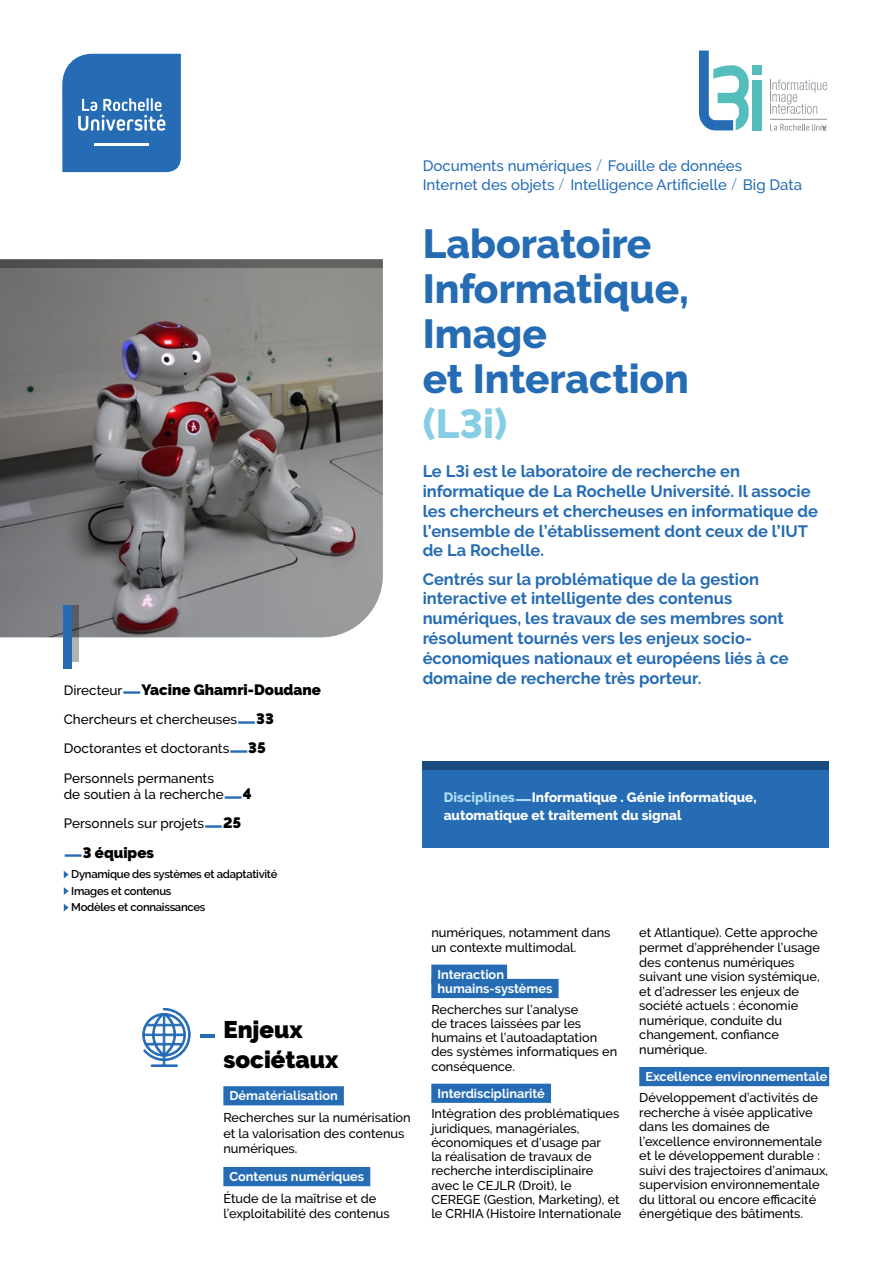
<style>
.page{position:relative;width:893px;height:1263px;background:#fff}
.page>*{position:absolute;margin:0;border:0;box-sizing:border-box;transform-origin:0 0}
.t1{font:800 40.5px/45px "Raleway";color:#256cb5}
.t2{font:800 40.5px "Raleway";color:#85cee4}
.t3{font:900 24px/30px "Raleway";color:#000}
.t4{font:700 16.5px/19.8px "Raleway";color:#256cb5}
.t5{font:500 15px/19.5px "Raleway";color:#256cb5}
.t6{font:900 15px "Raleway";color:#000}
.t7{font:500 13.5px/29.2px "Raleway";color:#000}
.t8{font:800 13.5px/18px "Raleway";color:#fff}
.t9{font:500 12.75px/14.5px "Raleway";color:#000}
.t10{font:700 12.75px/14.2px "Raleway";color:#fff}
.t11{font:600 11.25px/16.5px "Raleway";letter-spacing:-.025em;color:#000}
.s1{font-weight:200;font-style:italic;font-size:16.5px}
.s2{font-weight:500;font-size:13.5px}
.s3{font-weight:800;font-size:16.2px;color:#256cb5}
.s4{font-weight:900;font-size:15px}
.s5{color:#b0def1}
.s6{font-size:14.4px;color:#b0def1}
</style>
<div class="page">
<svg style="left:62px;top:54px;width:119px;height:118px"></svg>
<hr style="left:94px;top:143px;width:55px;height:3px;background:#fff">
<svg style="left:64px;top:871px;width:5px;height:7px"></svg>
<svg style="left:64px;top:887px;width:5px;height:8px"></svg>
<svg style="left:64px;top:904px;width:5px;height:7px"></svg>
<img style="left:0;top:268px;width:383px;height:369px">
<div style="left:223px;top:1086px;width:121px;height:19px;background:#256cb5"></div>
<div style="left:223px;top:1167px;width:147px;height:19px;background:#256cb5"></div>
<div style="left:431px;top:965px;width:76px;height:19px;background:#256cb5"></div>
<div style="left:431px;top:979px;width:128px;height:19px;background:#256cb5"></div>
<div style="left:431px;top:1084px;width:120px;height:19px;background:#256cb5"></div>
<div style="left:639px;top:1067px;width:190px;height:19px;background:#256cb5"></div>
<svg style="left:0;top:259px;width:383px;height:9px;fill:#5f5e5d"></svg>
<svg style="left:72px;top:605px;width:7px;height:57px"></svg>
<div style="left:64px;top:605px;width:8px;height:64px;background:#256cb5"></div>
<hr style="left:201px;top:1035px;width:14px;height:3px;background:#256cb5">
<svg style="left:142px;top:1008px;width:49px;height:59px"></svg>
<hr style="left:770px;top:119px;width:57px;height:1px;background:#8f949b">
<svg style="left:770px;top:80px;width:57px;height:34px"></svg>
<svg style="left:770px;top:124px;width:57px;height:7px"></svg>
<div style="left:752px;top:80px;width:10px;height:50px;background:#56bdbd"></div>
<div style="left:752px;top:65px;width:10px;height:10px;background:#56bdbd"></div>
<svg style="left:699px;top:51px;width:50px;height:79px"></svg>
<div style="left:422px;top:761px;width:407px;height:86px;background:#256cb5"></div>
<div style="left:423px;top:761px;width:406px;height:8px;background:#194b7f"></div>
<p class="t5" style="left:423px;top:156px;width:381px">Documents numériques <span class="s1">/</span>Fouille de données<br>Internet des objets <span class="s1">/</span>Intelligence Artificielle <span class="s1">/</span>Big Data</p>
<p class="t6" style="left:64px;top:681px;width:259px"><span class="s2">Directeur</span><span class="s3">—</span>Yacine Ghamri-Doudane</p>
<p class="t7" style="left:64px;top:705px;width:212px">Chercheurs et chercheuses<span class="s3">—</span><span class="s4">33<br></span>Doctorantes et doctorants<span class="s3">—</span><span class="s4">35<br></span>Personnels permanents</p>
<p class="t7" style="left:64px;top:780px;width:189px">de soutien à la recherche<span class="s3">—</span><span class="s4">4<br></span>Personnels sur projets<span class="s3">—</span><span class="s4">25</span></p>
<p class="t6" style="left:64px;top:844px;width:92px"><span class="s3">—</span>3 équipes</p>
<p class="t11" style="left:71px;top:866px;width:208px">Dynamique des systèmes et adaptativité<br>Images et contenus<br>Modèles et connaissances</p>
<h2 class="t3" style="left:223px;top:1014px;width:117px">Enjeux sociétaux</h2>
<p class="t10" style="left:229px;top:1089px;width:110px">Dématérialisation</p>
<p class="t9" style="left:223px;top:1110px;width:189px;line-height:15.5px">Recherches sur la numérisation et la valorisation des contenus numériques.</p>
<p class="t10" style="left:229px;top:1169px;width:136px">Contenus numériques</p>
<p class="t9" style="left:223px;top:1191px;width:168px;line-height:15.5px">Étude de la maîtrise et de l’exploitabilité des contenus</p>
<h1 class="t1" style="left:423px;top:221px;width:268px">Laboratoire<br>Informatique,<br>Image<br>et Interaction</h1>
<h1 class="t2" style="left:423px;top:400px;width:86px">(L3i)</h1>
<p class="t4" style="left:423px;top:461px;width:397px">Le L3i est le laboratoire de recherche en informatique de La Rochelle Université. Il associe les chercheurs et chercheuses en informatique de l’ensemble de l’établissement dont ceux de l’IUT de La Rochelle.</p>
<p class="t4" style="left:423px;top:569px;width:368px">Centrés sur la problématique de la gestion interactive et intelligente des contenus numériques, les travaux de ses membres sont résolument tournés vers les enjeux socio&shy;économiques nationaux et européens liés à ce domaine de recherche très porteur.</p>
<p class="t8" style="left:444px;top:788px;width:314px"><span class="s5">Disciplines</span><span class="s6">—</span>Informatique . Génie informatique, automatique et traitement du signal</p>
<p class="t9" style="left:431px;top:926px;width:181px">numériques, notamment dans un contexte multimodal.</p>
<p class="t10" style="left:437px;top:967px;width:117px">Interaction humains-systèmes</p>
<p class="t9" style="left:431px;top:1002px;width:187px">Recherches sur l’analyse<br>de traces laissées par les humains et l’autoadaptation des systèmes informatiques en conséquence.</p>
<p class="t10" style="left:437px;top:1086px;width:109px">Interdisciplinarité</p>
<p class="t9" style="left:431px;top:1107px;width:191px">Intègration des problématiques juridiques, managériales, économiques et d’usage par<br>la réalisation de travaux de recherche interdisciplinaire avec le CEJLR (Droit), le<br>CEREGE (Gestion, Marketing), et le CRHIA (Histoire Internationale</p>
<p class="t9" style="left:639px;top:926px;width:182px">et Atlantique). Cette approche permet d’appréhender l’usage des contenus numériques suivant une vision systémique, et d’adresser les enjeux de société actuels : économie numérique, conduite du changement, confiance numérique.</p>
<p class="t10" style="left:645px;top:1069px;width:184px">Excellence environnementale</p>
<p class="t9" style="left:639px;top:1090px;width:190px">Développement d’activités de recherche à visée applicative dans les domaines de l’excellence environnementale et le développement durable : suivi des trajectoires d’animaux, supervision environnementale du littoral ou encore efficacité énergétique des bâtiments.</p>
</div>
